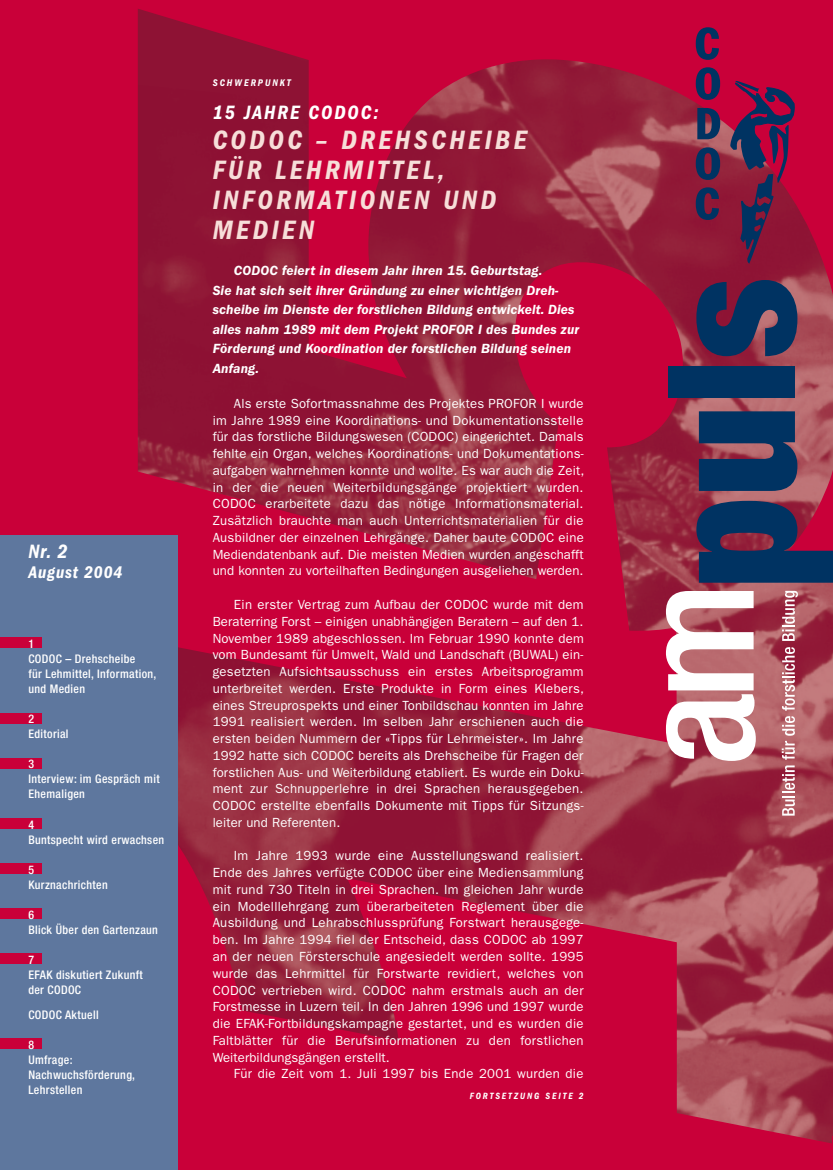
<style>
.page{position:relative;width:833px;height:1170px;background:#fff}
.page>*{position:absolute;margin:0;border:0;box-sizing:border-box;transform-origin:0 0}
.t1{font:italic 600 condensed 27.5px/30px "Franklin Gothic LT";letter-spacing:.125em;color:#f7ded9}
.t2{font:italic 600 condensed 20px "Franklin Gothic LT";letter-spacing:.1em;color:#fff}
.t3{font:italic 600 condensed 17.5px "Franklin Gothic LT";letter-spacing:.05em;color:#fff}
.t4{font:italic 600 13.75px/19.5px "Franklin Gothic LT";letter-spacing:.01em;color:#fff}
.t5{font:13.25px/16.8px "Franklin Gothic LT";letter-spacing:.01em;color:#fff;text-align:justify}
.t6{font:500 condensed 11.88px/15px "Helvetica Neue";letter-spacing:.03em;color:#fff}
.t7{font:italic 600 condensed 10px "Franklin Gothic LT";letter-spacing:.2em;color:#fff}
.t8{font:italic 600 condensed 9.38px "Franklin Gothic LT";letter-spacing:.2em;color:#fff}
</style>
<div class="page">
<div style="left:0;top:0;width:833px;height:1169px;background:#c90039"></div>
<img style="left:137px;top:9px;width:696px;height:1134px">
<div style="left:0;top:535px;width:177px;height:634px;background:#5e779e"></div>
<svg style="left:696px;top:501px;width:137px;height:81px"></svg>
<svg style="left:699px;top:411px;width:98px;height:80px"></svg>
<div style="left:668px;top:366px;width:127px;height:32px;background:#003362"></div>
<svg style="left:696px;top:280px;width:101px;height:76px"></svg>
<svg style="left:666px;top:591px;width:90px;height:169px"></svg>
<svg style="left:782px;top:765px;width:13px;height:50px"></svg>
<svg style="left:781px;top:716px;width:14px;height:43px"></svg>
<svg style="left:782px;top:647px;width:13px;height:63px"></svg>
<svg style="left:782px;top:590px;width:16px;height:51px"></svg>
<svg style="left:730px;top:80px;width:64px;height:184px"></svg>
<svg style="left:695px;top:27px;width:24px;height:33px"></svg>
<svg style="left:695px;top:67px;width:25px;height:33px"></svg>
<svg style="left:697px;top:108px;width:23px;height:31px"></svg>
<svg style="left:695px;top:147px;width:25px;height:33px"></svg>
<svg style="left:695px;top:187px;width:24px;height:33px"></svg>
<div style="left:0;top:638px;width:42px;height:10px;background:#c90039"></div>
<div style="left:0;top:713px;width:42px;height:10px;background:#c90039"></div>
<div style="left:0;top:758px;width:42px;height:10px;background:#c90039"></div>
<div style="left:0;top:818px;width:42px;height:10px;background:#c90039"></div>
<div style="left:0;top:908px;width:42px;height:10px;background:#c90039"></div>
<div style="left:0;top:863px;width:42px;height:10px;background:#c90039"></div>
<div style="left:0;top:953px;width:42px;height:10px;background:#c90039"></div>
<div style="left:0;top:1038px;width:42px;height:10px;background:#c90039"></div>
<h2 class="t2" style="left:28px;top:540px;width:41px">Nr. 2</h2>
<h3 class="t3" style="left:28px;top:562px;width:95px">August 2004</h3>
<p class="t6" style="left:28px;top:636px;width:130px">1<br>CODOC – Drehscheibe<br>für Lehmittel, Information, und Medien</p>
<p class="t6" style="left:28px;top:711px;width:42px">2<br>Editorial</p>
<p class="t6" style="left:28px;top:756px;width:133px">3<br>Interview: im Gespräch mit<br>Ehemaligen</p>
<p class="t6" style="left:28px;top:816px;width:137px">4<br>Buntspecht wird erwachsen</p>
<p class="t6" style="left:28px;top:861px;width:81px">5<br>Kurznachrichten</p>
<p class="t6" style="left:28px;top:906px;width:131px">6<br>Blick Über den Gartenzaun</p>
<p class="t6" style="left:28px;top:951px;width:116px">7<br>EFAK diskutiert Zukunft der CODOC</p>
<p class="t6" style="left:28px;top:1006px;width:72px">CODOC Aktuell</p>
<p class="t6" style="left:28px;top:1036px;width:108px">8<br>Umfrage:<br>Nachwuchsförderung,<br>Lehrstellen</p>
<p class="t7" style="left:213px;top:76px;width:80px">SCHWERPUNKT</p>
<h2 class="t2" style="left:213px;top:101px;width:167px">15 JAHRE CODOC:</h2>
<h1 class="t1" style="left:213px;top:125px;width:316px">CODOC – DREHSCHEIBE<br>FÜR LEHRMITTEL,<br>INFORMATIONEN UND<br>MEDIEN</h1>
<p class="t4" style="left:213px;top:261px;width:368px;text-indent:21px">CODOC feiert in diesem Jahr ihren 15. Geburtstag.<br>Sie hat sich seit ihrer Gründung zu einer wichtigen Dreh&shy;scheibe im Dienste der forstlichen Bildung entwickelt. Dies alles nahm 1989 mit dem Projekt PROFOR I des Bundes zur Förderung und Koordination der forstlichen Bildung seinen Anfang.</p>
<p class="t5" style="left:213px;top:395px;width:373px;text-indent:21px">Als erste Sofortmassnahme des Projektes PROFOR I wurde im Jahre 1989 eine Koordinations- und Dokumentationsstelle für das forstliche Bildungswesen (CODOC) eingerichtet. Damals fehlte ein Organ, welches Koordinations- und Dokumentations&shy;aufgaben wahrnehmen konnte und wollte. Es war auch die Zeit, in der die neuen Weiterbildungsgänge projektiert wurden.<br>CODOC erarbeitete dazu das nötige Informationsmaterial.<br>Zusätzlich brauchte man auch Unterrichtsmaterialien für die Ausbildner der einzelnen Lehrgänge. Daher baute CODOC eine Mediendatenbank auf. Die meisten Medien wurden angeschafft und konnten zu vorteilhaften Bedingungen ausgeliehen werden.</p>
<p class="t5" style="left:213px;top:596px;width:373px;text-indent:21px">Ein erster Vertrag zum Aufbau der CODOC wurde mit dem Beraterring Forst – einigen unabhängigen Beratern – auf den 1.<br>November 1989 abgeschlossen. Im Februar 1990 konnte dem vom Bundesamt für Umwelt, Wald und Landschaft (BUWAL) ein&shy;gesetzten Aufsichtsausschuss ein erstes Arbeitsprogramm unterbreitet werden. Erste Produkte in Form eines Klebers, eines Streuprospekts und einer Tonbildschau konnten im Jahre 1991 realisiert werden. Im selben Jahr erschienen auch die ersten beiden Nummern der «Tipps für Lehrmeister». Im Jahre 1992 hatte sich CODOC bereits als Drehscheibe für Fragen der forstlichen Aus- und Weiterbildung etabliert. Es wurde ein Doku&shy;ment zur Schnupperlehre in drei Sprachen herausgegeben.<br>CODOC erstellte ebenfalls Dokumente mit Tipps für Sitzungs&shy;leiter und Referenten.</p>
<p class="t5" style="left:213px;top:847px;width:372px;text-indent:21px">Im Jahre 1993 wurde eine Ausstellungswand realisiert.<br>Ende des Jahres verfügte CODOC über eine Mediensammlung mit rund 730 Titeln in drei Sprachen. Im gleichen Jahr wurde ein Modelllehrgang zum überarbeiteten Reglement über die Ausbildung und Lehrabschlussprüfung Forstwart herausgege&shy;ben. Im Jahre 1994 fiel der Entscheid, dass CODOC ab 1997 an der neuen Försterschule angesiedelt werden sollte. 1995 wurde das Lehrmittel für Forstwarte revidiert, welches von CODOC vertrieben wird. CODOC nahm erstmals auch an der Forstmesse in Luzern teil. In den Jahren 1996 und 1997 wurde die EFAK-Fortbildungskampagne gestartet, und es wurden die Faltblätter für die Berufsinformationen zu den forstlichen Weiterbildungsgängen erstellt.</p>
<p class="t5" style="left:234px;top:1065px;width:351px">Für die Zeit vom 1. Juli 1997 bis Ende 2001 wurden die</p>
<p class="t8" style="left:470px;top:1090px;width:115px">FORTSETZUNG SEITE 2</p>
</div>
